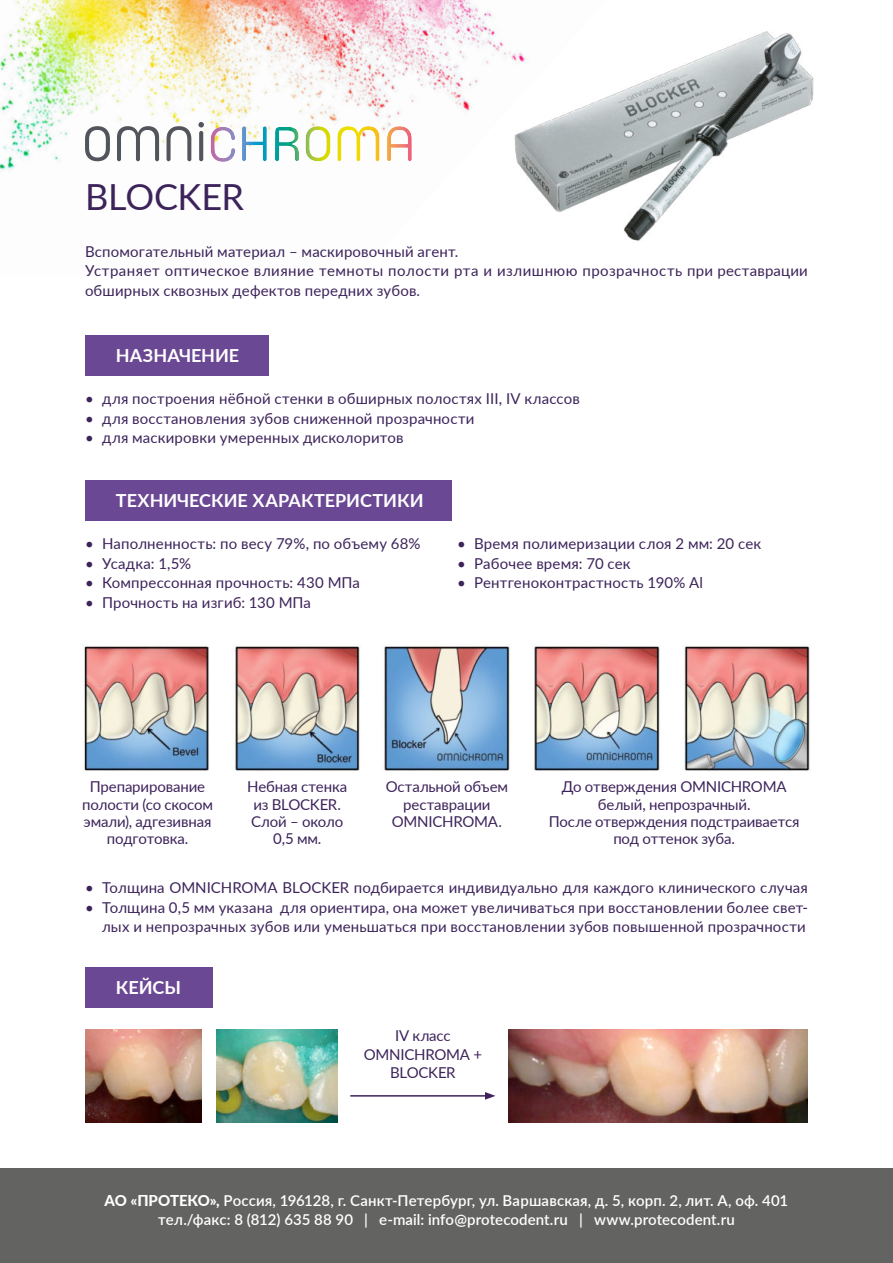
<style>
.page{position:relative;width:893px;height:1263px;background:#fff}
.page>*{position:absolute;margin:0;border:0;box-sizing:border-box;transform-origin:0 0}
.t1{font:36px "Lato";letter-spacing:-.01em;color:#3c235a}
.t2{font:700 18px "Lato";color:#fff}
.t3{font:15px/19.5px "Lato";letter-spacing:.01em;color:#3c235a}
.t4{font:15px/17.2px "Lato";letter-spacing:-.01em;color:#3c235a;text-align:center}
.t5{font:600 15px/19.5px "Lato";letter-spacing:.01em;color:#fff;text-align:center}
.t6{font:15px/18px "Lato";letter-spacing:-.015em;color:#3c235a;text-align:center}
.s1{font-weight:800}
</style>
<div class="page">
<img style="left:0;top:0;width:507px;height:172px">
<img style="left:82px;top:646px;width:127px;height:125px">
<img style="left:235px;top:646px;width:126px;height:125px">
<img style="left:384px;top:645px;width:126px;height:126px">
<img style="left:534px;top:646px;width:126px;height:125px">
<img style="left:684px;top:646px;width:126px;height:125px">
<div style="left:85px;top:335px;width:183px;height:41px;background:#6b4894"></div>
<svg style="left:85px;top:126px;width:25px;height:36px"></svg>
<svg style="left:117px;top:126px;width:42px;height:35px"></svg>
<svg style="left:167px;top:126px;width:24px;height:35px"></svg>
<svg style="left:199px;top:131px;width:4px;height:30px"></svg>
<svg style="left:198px;top:122px;width:6px;height:5px"></svg>
<svg style="left:337px;top:126px;width:42px;height:35px"></svg>
<svg style="left:211px;top:127px;width:24px;height:35px"></svg>
<svg style="left:242px;top:126px;width:25px;height:35px"></svg>
<svg style="left:306px;top:126px;width:24px;height:36px"></svg>
<svg style="left:275px;top:127px;width:24px;height:34px"></svg>
<svg style="left:387px;top:126px;width:25px;height:35px"></svg>
<div style="left:85px;top:967px;width:128px;height:41px;background:#6b4894"></div>
<img style="left:85px;top:1029px;width:116px;height:93px">
<img style="left:216px;top:1029px;width:122px;height:93px">
<img style="left:508px;top:1029px;width:300px;height:93px">
<hr style="left:350px;top:1095px;width:137px;height:1px;background:#3c235a">
<svg style="left:485px;top:1092px;width:10px;height:8px"></svg>
<img style="left:508px;top:31px;width:306px;height:210px">
<div style="left:85px;top:480px;width:367px;height:41px;background:#6b4894"></div>
<div style="left:0;top:1168px;width:893px;height:95px;background:#636362"></div>
<h1 class="t1" style="left:85px;top:171px;width:160px">BLOCKER</h1>
<p class="t3" style="left:85px;top:241px;width:724px">Вспомогательный материал – маскировочный агент.<br>Устраняет оптическое влияние темноты полости рта и излишнюю прозрачность при реставрации обширных сквозных дефектов передних зубов.</p>
<p class="t2" style="left:116px;top:342px;width:125px">НАЗНАЧЕНИЕ</p>
<p class="t3" style="left:85px;top:389px;width:496px">• для построения нёбной стенки в обширных полостях III, IV классов</p>
<p class="t3" style="left:85px;top:408px;width:391px">• для восстановления зубов сниженной прозрачности</p>
<p class="t3" style="left:85px;top:428px;width:320px">• для маскировки умеренных дисколоритов</p>
<p class="t2" style="left:116px;top:487px;width:309px">ТЕХНИЧЕСКИЕ ХАРАКТЕРИСТИКИ</p>
<p class="t3" style="left:85px;top:533px;width:337px">• Наполненность: по весу 79%, по объему 68%</p>
<p class="t3" style="left:85px;top:553px;width:108px">• Усадка: 1,5%</p>
<p class="t3" style="left:85px;top:572px;width:276px">• Компрессонная прочность: 430 МПа</p>
<p class="t3" style="left:85px;top:592px;width:228px">• Прочность на изгиб: 130 МПа</p>
<p class="t3" style="left:457px;top:533px;width:306px">• Время полимеризации слоя 2 мм: 20 сек</p>
<p class="t3" style="left:457px;top:553px;width:175px">• Рабочее время: 70 сек</p>
<p class="t3" style="left:457px;top:572px;width:247px">• Рентгеноконтрастность 190% Аl</p>
<p class="t4" style="left:82px;top:778px;width:132px">Препарирование полости (со скосом эмали), адгезивная подготовка.</p>
<p class="t4" style="left:247px;top:778px;width:101px">Небная стенка из BLOCKER.<br>Слой – около<br>0,5 мм.</p>
<p class="t4" style="left:386px;top:778px;width:124px">Остальной объем реставрации<br>OMNICHROMA.</p>
<p class="t4" style="left:549px;top:778px;width:252px">До отверждения OMNICHROMA белый, непрозрачный.<br>После отверждения подстраивается под оттенок зуба.</p>
<p class="t3" style="left:85px;top:877px;width:724px">• Толщина OMNICHROMA BLOCKER подбирается индивидуально для каждого клинического случая</p>
<p class="t3" style="left:85px;top:897px;width:724px;text-align:right">• Толщина 0,5 мм указана для ориентира, она может увеличиваться при восстановлении более свет&shy;лых и непрозрачных зубов или уменьшаться при восстановлении зубов повышенной прозрачности</p>
<p class="t2" style="left:116px;top:974px;width:67px">КЕЙСЫ</p>
<p class="t6" style="left:364px;top:1026px;width:120px">IV класс<br>OMNICHROMA +<br>BLOCKER</p>
<p class="t5" style="left:105px;top:1190px;width:685px"><span class="s1">АО «ПРОТЕКО»,</span> Россия, 196128, г. Санкт-Петербург, ул. Варшавская, д. 5, корп. 2, лит. А, оф. 401 тел./факс: 8 (812) 635 88 90 | e-mail: info@protecodent.ru | www.protecodent.ru</p>
</div>
